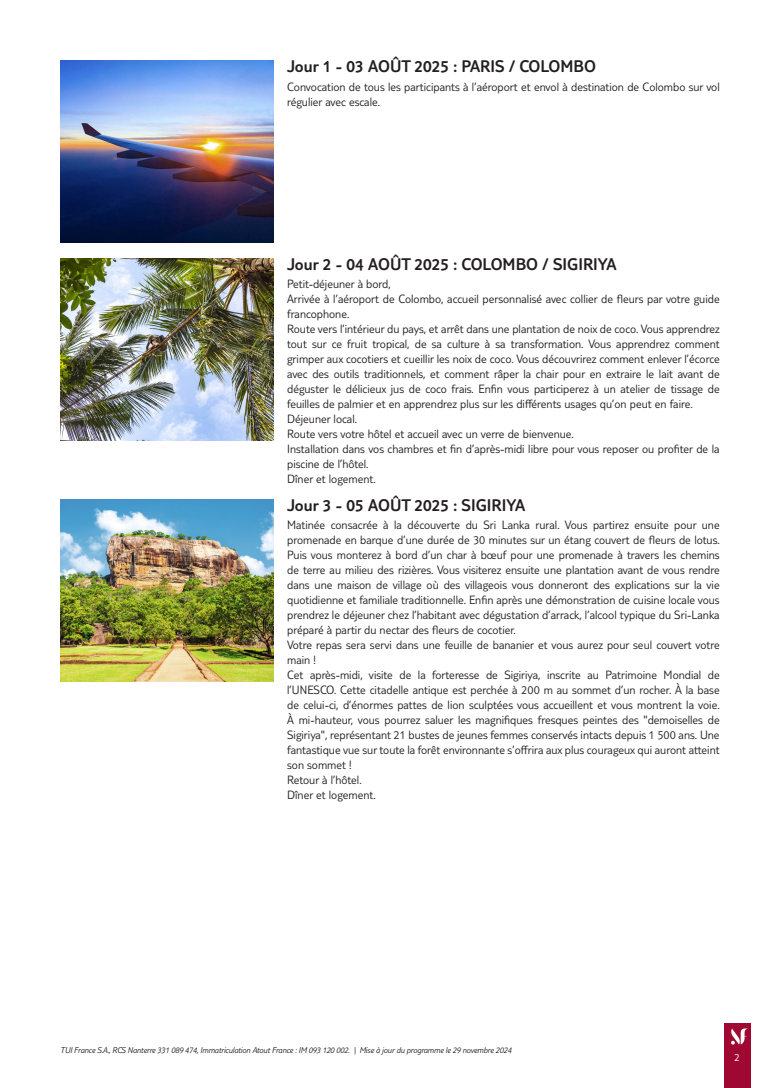
<style>
.page{position:relative;width:780px;height:1088px;background:#fff}
.page>*{position:absolute;margin:0;border:0;box-sizing:border-box;transform-origin:0 0}
.t1{font:300 17.5px "TUI Type";color:#231f20}
.t2{font:300 12.5px/15px "TUI Type";color:#231f20}
.t3{font:300 11.25px "TUI Type";color:#fff}
.t4{font:italic 300 8.75px "TUI Type";letter-spacing:-.02em;color:#231f20}
</style>
<div class="page">
<div style="left:724px;top:1023px;width:26px;height:65px;background:#9e0832"></div>
<svg style="left:731px;top:1028px;width:17px;height:16px"></svg>
<img style="left:60px;top:60px;width:213px;height:182px">
<img style="left:60px;top:258px;width:213px;height:182px">
<img style="left:60px;top:499px;width:213px;height:182px">
<h1 class="t1" style="left:287px;top:56px;width:310px">Jour 1 - 03 AOÛT 2025 : PARIS / COLOMBO</h1>
<p class="t2" style="left:287px;top:79px;width:434px">Convocation de tous les participants à l’aéroport et envol à destination de Colombo sur vol régulier avec escale.</p>
<h1 class="t1" style="left:287px;top:254px;width:331px">Jour 2 - 04 AOÛT 2025 : COLOMBO / SIGIRIYA</h1>
<p class="t2" style="left:287px;top:276px;width:434px">Petit-déjeuner à bord,<br>Arrivée à l’aéroport de Colombo, accueil personnalisé avec collier de fleurs par votre guide francophone.<br>Route vers l’intérieur du pays, et arrêt dans une plantation de noix de coco. Vous apprendrez tout sur ce fruit tropical, de sa culture à sa transformation. Vous apprendrez comment grimper aux cocotiers et cueillir les noix de coco. Vous découvrirez comment enlever l’écorce avec des outils traditionnels, et comment râper la chair pour en extraire le lait avant de déguster le délicieux jus de coco frais. Enfin vous participerez à un atelier de tissage de feuilles de palmier et en apprendrez plus sur les différents usages qu’on peut en faire.<br>Déjeuner local.<br>Route vers votre hôtel et accueil avec un verre de bienvenue.<br>Installation dans vos chambres et fin d’après-midi libre pour vous reposer ou profiter de la piscine de l’hôtel.<br>Dîner et logement.</p>
<h1 class="t1" style="left:287px;top:495px;width:239px">Jour 3 - 05 AOÛT 2025 : SIGIRIYA</h1>
<p class="t2" style="left:287px;top:517px;width:434px">Matinée consacrée à la découverte du Sri Lanka rural. Vous partirez ensuite pour une promenade en barque d’une durée de 30 minutes sur un étang couvert de fleurs de lotus.<br>Puis vous monterez à bord d’un char à bœuf pour une promenade à travers les chemins de terre au milieu des rizières. Vous visiterez ensuite une plantation avant de vous rendre dans une maison de village où des villageois vous donneront des explications sur la vie quotidienne et familiale traditionnelle. Enfin après une démonstration de cuisine locale vous prendrez le déjeuner chez l’habitant avec dégustation d’arrack, l’alcool typique du Sri-Lanka préparé à partir du nectar des fleurs de cocotier.<br>Votre repas sera servi dans une feuille de bananier et vous aurez pour seul couvert votre main !<br>Cet après-midi, visite de la forteresse de Sigiriya, inscrite au Patrimoine Mondial de l’UNESCO. Cette citadelle antique est perchée à 200 m au sommet d’un rocher. À la base de celui-ci, d’énormes pattes de lion sculptées vous accueillent et vous montrent la voie.<br>À mi-hauteur, vous pourrez saluer les magnifiques fresques peintes des "demoiselles de Sigiriya", représentant 21 bustes de jeunes femmes conservés intacts depuis 1 500 ans. Une fantastique vue sur toute la forêt environnante s’offrira aux plus courageux qui auront atteint son sommet !<br>Retour à l’hôtel.<br>Dîner et logement.</p>
<p class="t4" style="left:60px;top:1045px;width:452px">TUI France S.A., RCS Nanterre 331 089 474, Immatriculation Atout France : IM 093 120 002. | Mise à jour du programme le 29 novembre 2024</p>
<p class="t3" style="left:734px;top:1050px;width:7px">2</p>
</div>
